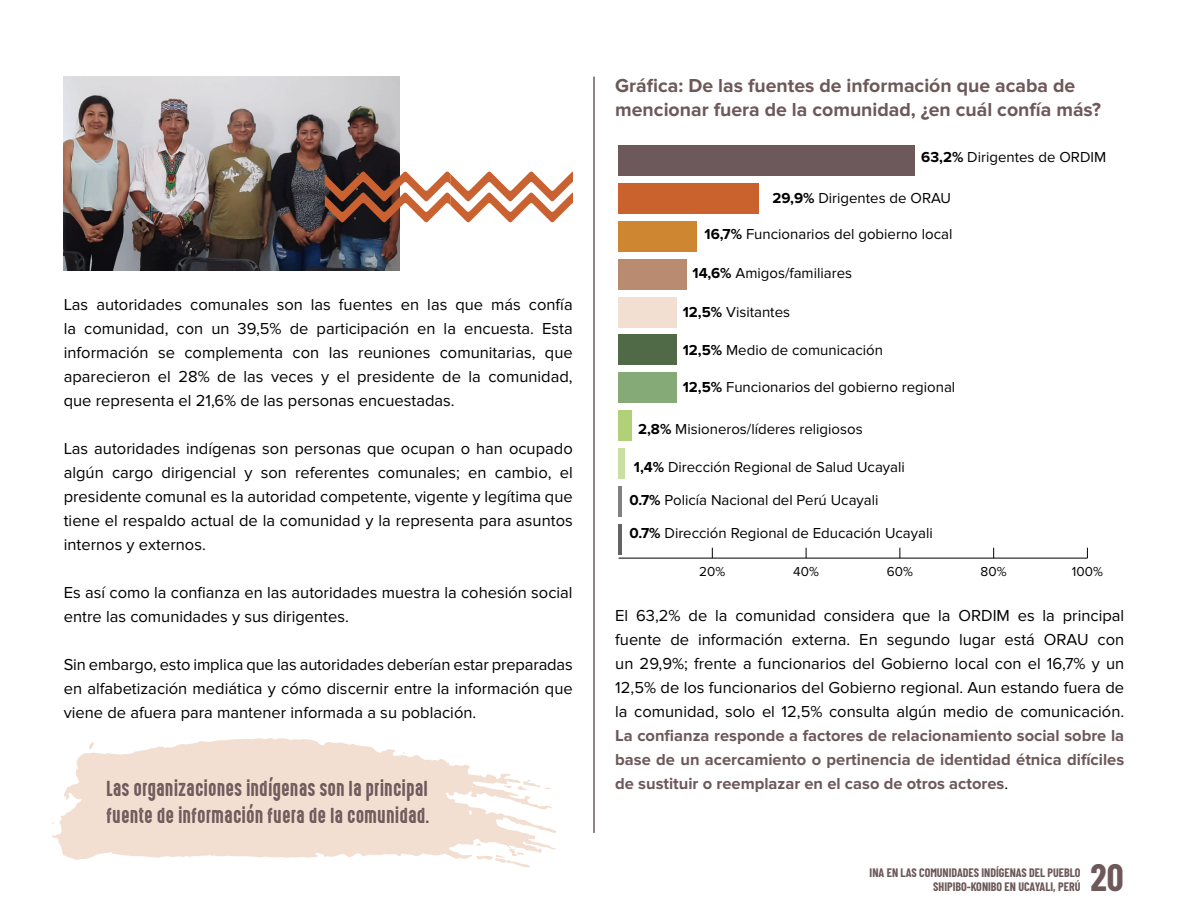
<style>
.page{position:relative;width:1188px;height:918px;background:#fff}
.page>*{position:absolute;margin:0;border:0;box-sizing:border-box;transform-origin:0 0}
.t1{font:700 37.2px "Barlow Condensed";color:#6d585a}
.t2{font:700 19.5px/24px "Proxima Nova";color:#6d585a}
.t3{font:19.5px/27px "High Voltage Rough";color:#6d585a}
.t4{font:16.5px/24px "Proxima Nova";color:#000;text-align:justify}
.t5{font:700 16.5px/24px "Proxima Nova";color:#6d585a;text-align:justify}
.t6{font:15px/32.2px "Proxima Nova";color:#000}
.t7{font:13.5px "Proxima Nova";color:#000}
.t8{font:700 12px/13.5px "Barlow Condensed";color:#6d585a;text-align:right}
.s1{font-weight:700}
.s2{font-weight:400;color:#000}
</style>
<div class="page">
<hr style="left:593px;top:77px;width:2px;height:756px;background:#6d585a">
<svg style="left:52px;top:738px;width:505px;height:122px;fill:#f3dfd2"></svg>
<svg style="left:89px;top:742px;width:5px;height:7px"></svg>
<svg style="left:504px;top:780px;width:48px;height:10px"></svg>
<svg style="left:472px;top:843px;width:58px;height:24px"></svg>
<hr style="left:619px;top:558px;width:468px;height:1px;background:#000">
<hr style="left:619px;top:524px;width:3px;height:30px;background:#636364">
<hr style="left:619px;top:486px;width:3px;height:30px;background:#808082">
<div style="left:619px;top:448px;width:6px;height:31px;background:#cadfa2"></div>
<div style="left:619px;top:411px;width:13px;height:30px;background:#b1d179"></div>
<div style="left:619px;top:373px;width:58px;height:30px;background:#85aa77"></div>
<div style="left:619px;top:335px;width:58px;height:30px;background:#506a47"></div>
<div style="left:619px;top:297px;width:58px;height:30px;background:#f3dfd1"></div>
<div style="left:619px;top:259px;width:68px;height:30px;background:#b98b70"></div>
<div style="left:619px;top:221px;width:78px;height:31px;background:#cf8631"></div>
<div style="left:619px;top:183px;width:140px;height:31px;background:#ca622e"></div>
<div style="left:619px;top:146px;width:296px;height:30px;background:#6d595b"></div>
<img style="left:64px;top:77px;width:336px;height:194px">
<svg style="left:325px;top:172px;width:248px;height:50px"></svg>
<p class="t4" style="left:64px;top:293px;width:510px">Las autoridades comunales son las fuentes en las que más confía la comunidad, con un 39,5% de participación en la encuesta. Esta información se complementa con las reuniones comunitarias, que aparecieron el 28% de las veces y el presidente de la comunidad, que representa el 21,6% de las personas encuestadas.</p>
<p class="t4" style="left:64px;top:437px;width:511px">Las autoridades indígenas son personas que ocupan o han ocupado algún cargo dirigencial y son referentes comunales; en cambio, el presidente comunal es la autoridad competente, vigente y legítima que tiene el respaldo actual de la comunidad y la representa para asuntos internos y externos.</p>
<p class="t4" style="left:64px;top:581px;width:510px">Es así como la confianza en las autoridades muestra la cohesión social entre las comunidades y sus dirigentes.</p>
<p class="t4" style="left:64px;top:653px;width:511px">Sin embargo, esto implica que las autoridades deberían estar preparadas en alfabetización mediática y cómo discernir entre la información que viene de afuera para mantener informada a su población.</p>
<p class="t3" style="left:106px;top:774px;width:325px">Las organizaciones indígenas son la principal fuente de información fuera de la comunidad.</p>
<p class="t2" style="left:615px;top:74px;width:487px">Gráfica: De las fuentes de información que acaba de mencionar fuera de la comunidad, ¿en cuál confía más?</p>
<p class="t6" style="left:921px;top:142px;width:186px"><span class="s1">63,2%</span> Dirigentes de ORDIM</p>
<p class="t6" style="left:772px;top:182px;width:180px"><span class="s1">29,9%</span> Dirigentes de ORAU</p>
<p class="t6" style="left:705px;top:218px;width:249px"><span class="s1">16,7%</span> Funcionarios del gobierno local</p>
<p class="t6" style="left:693px;top:258px;width:161px"><span class="s1">14,6%</span> Amigos/familiares</p>
<p class="t6" style="left:683px;top:296px;width:109px"><span class="s1">12,5%</span> Visitantes</p>
<p class="t6" style="left:683px;top:334px;width:202px"><span class="s1">12,5%</span> Medio de comunicación</p>
<p class="t6" style="left:683px;top:371px;width:274px"><span class="s1">12,5%</span> Funcionarios del gobierno regional</p>
<p class="t6" style="left:638px;top:413px;width:226px"><span class="s1">2,8%</span> Misioneros/líderes religiosos</p>
<p class="t6" style="left:634px;top:451px;width:273px"><span class="s1">1,4%</span> Dirección Regional de Salud Ucayali</p>
<p class="t6" style="left:629px;top:484px;width:305px"><span class="s1">0.7%</span> Policía Nacional del Perú Ucayali<br><span class="s1">0.7%</span> Dirección Regional de Educación Ucayali</p>
<p class="t7" style="left:699px;top:563px;width:28px">20%</p>
<p class="t7" style="left:793px;top:563px;width:27px">40%</p>
<p class="t7" style="left:887px;top:563px;width:28px">60%</p>
<p class="t7" style="left:981px;top:563px;width:27px">80%</p>
<p class="t7" style="left:1072px;top:563px;width:32px">100%</p>
<p class="t4" style="left:615px;top:604px;width:511px">El 63,2% de la comunidad considera que la ORDIM es la principal fuente de información externa. En segundo lugar está ORAU con un 29,9%; frente a funcionarios del Gobierno local con el 16,7% y un 12,5% de los funcionarios del Gobierno regional. Aun estando fuera de la comunidad, solo el 12,5% consulta algún medio de comunicación.</p>
<p class="t5" style="left:615px;top:724px;width:510px">La confianza responde a factores de relacionamiento social sobre la base de un acercamiento o pertinencia de identidad étnica difíciles de sustituir o reemplazar en el caso de otros actores<span class="s2">.</span></p>
<p class="t8" style="left:870px;top:865px;width:212px">INA EN LAS COMUNIDADES INDÍGENAS DEL PUEBLO<br>SHIPIBO-KONIBO EN UCAYALI, PERÚ</p>
<h1 class="t1" style="left:1091px;top:852px;width:35px">20</h1>
</div>
